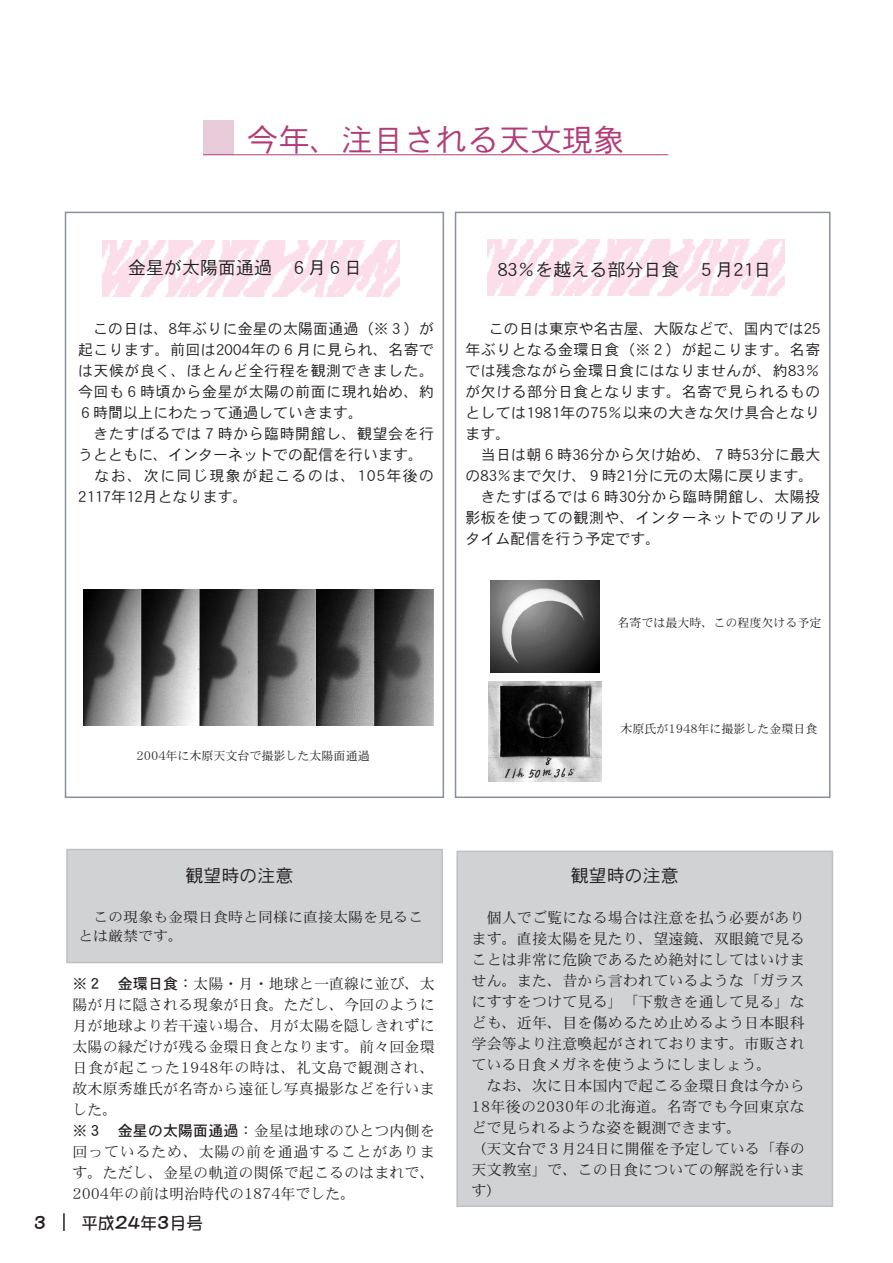
<style>
.page{position:relative;width:893px;height:1263px;background:#fff}
.page>*{position:absolute;margin:0;border:0;box-sizing:border-box;transform-origin:0 0}
.t1{font:31.5px "DFPHS Gothic CID W3";color:#b23c78}
.t2{font:18px "DFPHS Gothic CID W3";color:#231f20}
.t3{font:16.5px "DFPPOP1 CID W5";color:#231f20}
.t4{font:15px/21px "DFPHS Mincho CID W3";letter-spacing:.01em;color:#231f20}
.t5{font:15px/21px "DFPHS Gothic CID W3";letter-spacing:.02em;color:#231f20}
.t6{font:14.1px/19.8px "DFPHS Mincho CID W3";color:#231f20;scale:1.06 1}
.t7{font:12px "DFPHS Mincho CID W3";color:#231f20}
.s1{color:#004a6a}
.s2{font-family:"DFPHS Gothic CID W5"}
</style>
<div class="page">
<svg style="left:63px;top:1213px;width:2px;height:18px"></svg>
<div style="left:456px;top:850px;width:377px;height:357px;background:#d1d2d4;border:2px solid #bec1c4"></div>
<img style="left:490px;top:580px;width:110px;height:92px">
<div style="left:66px;top:849px;width:377px;height:114px;background:#d1d2d4;border:2px solid #bec1c4"></div>
<img style="left:489px;top:682px;width:113px;height:99px">
<div style="left:455px;top:212px;width:375px;height:586px;border:2px solid #8a8f9d"></div>
<div style="left:65px;top:212px;width:379px;height:586px;border:2px solid #8a8f9d"></div>
<div style="left:203px;top:120px;width:31px;height:35px;background:#e7cbd8"></div>
<img style="left:487px;top:240px;width:297px;height:55px">
<img style="left:102px;top:241px;width:297px;height:55px">
<img style="left:83px;top:589px;width:350px;height:137px">
<p class="t1" style="left:247px;top:122px;width:379px">今年、注目される天文現象</p>
<p class="t2" style="left:128px;top:258px;width:236px">金星が太陽面通過　６月６日</p>
<p class="t2" style="left:498px;top:260px;width:275px">83％を越える部分日食　５月21日</p>
<p class="t5" style="left:78px;top:318px;width:358px;text-indent:15px">この日は、8年ぶりに金星の太陽面通過（※３）が起こります。前回は2004年の６月に見られ、名寄では天候が良く、ほとんど全行程を観測できました。今回も６時頃から金星が太陽の前面に現れ始め、約<br>６時間以上にわたって通過していきます。<br>　きたすばるでは７時から臨時開館し、観望会を行うとともに、インターネットでの配信を行います。　なお、次に同じ現象が起こるのは、105年後の<br>2117年12月となります。</p>
<p class="t5" style="left:465px;top:318px;width:356px"><span class="s1">　</span> この日は東京や名古屋、大阪などで、国内では25年ぶりとなる金環日食（※２）が起こります。名寄では残念ながら金環日食にはなりませんが、約83％が欠ける部分日食となります。名寄で見られるものとしては1981年の75％以来の大きな欠け具合となります。<br>　当日は朝６時36分から欠け始め、７時53分に最大の83％まで欠け、９時21分に元の太陽に戻ります。　きたすばるでは６時30分から臨時開館し、太陽投影板を使っての観測や、インターネットでのリアルタイム配信を行う予定です。</p>
<p class="t7" style="left:605px;top:617px;width:217px">　名寄では最大時、この程度欠ける予定</p>
<p class="t7" style="left:136px;top:749px;width:235px">2004年に木原天文台で撮影した太陽面通過</p>
<p class="t7" style="left:620px;top:722px;width:199px">木原氏が1948年に撮影した金環日食</p>
<p class="t2" style="left:186px;top:865px;width:109px">観望時の注意</p>
<p class="t2" style="left:571px;top:866px;width:109px">観望時の注意</p>
<p class="t6" style="left:78px;top:906px;width:327px">　この現象も金環日食時と同様に直接太陽を見ることは厳禁です。</p>
<p class="t4" style="left:73px;top:972px;width:364px"><span class="s2">※２　金環日食：</span>太陽・月・地球と一直線に並び、太陽が月に隠される現象が日食。ただし、今回のように月が地球より若干遠い場合、月が太陽を隠しきれずに太陽の縁だけが残る金環日食となります。前々回金環日食が起こった1948年の時は、礼文島で観測され、故木原秀雄氏が名寄から遠征し写真撮影などを行いました。<br><span class="s2">※３　金星の太陽面通過：</span>金星は地球のひとつ内側を回っているため、太陽の前を通過することがあります。ただし、金星の軌道の関係で起こるのはまれで、<br>2004年の前は明治時代の1874年でした。</p>
<p class="t3" style="left:33px;top:1214px;width:14px">3</p>
<p class="t3" style="left:82px;top:1214px;width:123px">平成24年3月号</p>
<p class="t4" style="left:471px;top:907px;width:335px">　個人でご覧になる場合は注意を払う必要があります。直接太陽を見たり、望遠鏡、双眼鏡で見ることは非常に危険であるため絶対にしてはいけません。また、昔から言われているような「ガラスにすすをつけて見る」「下敷きを通して見る」なども、近年、目を傷めるため止めるよう日本眼科学会等より注意喚起がされております。市販されている日食メガネを使うようにしましょう。<br>　なお、次に日本国内で起こる金環日食は今から<br>18年後の2030年の北海道。名寄でも今回東京などで見られるような姿を観測できます。<br>（天文台で３月24日に開催を予定している「春の天文教室」で、この日食についての解説を行います）</p>
</div>
